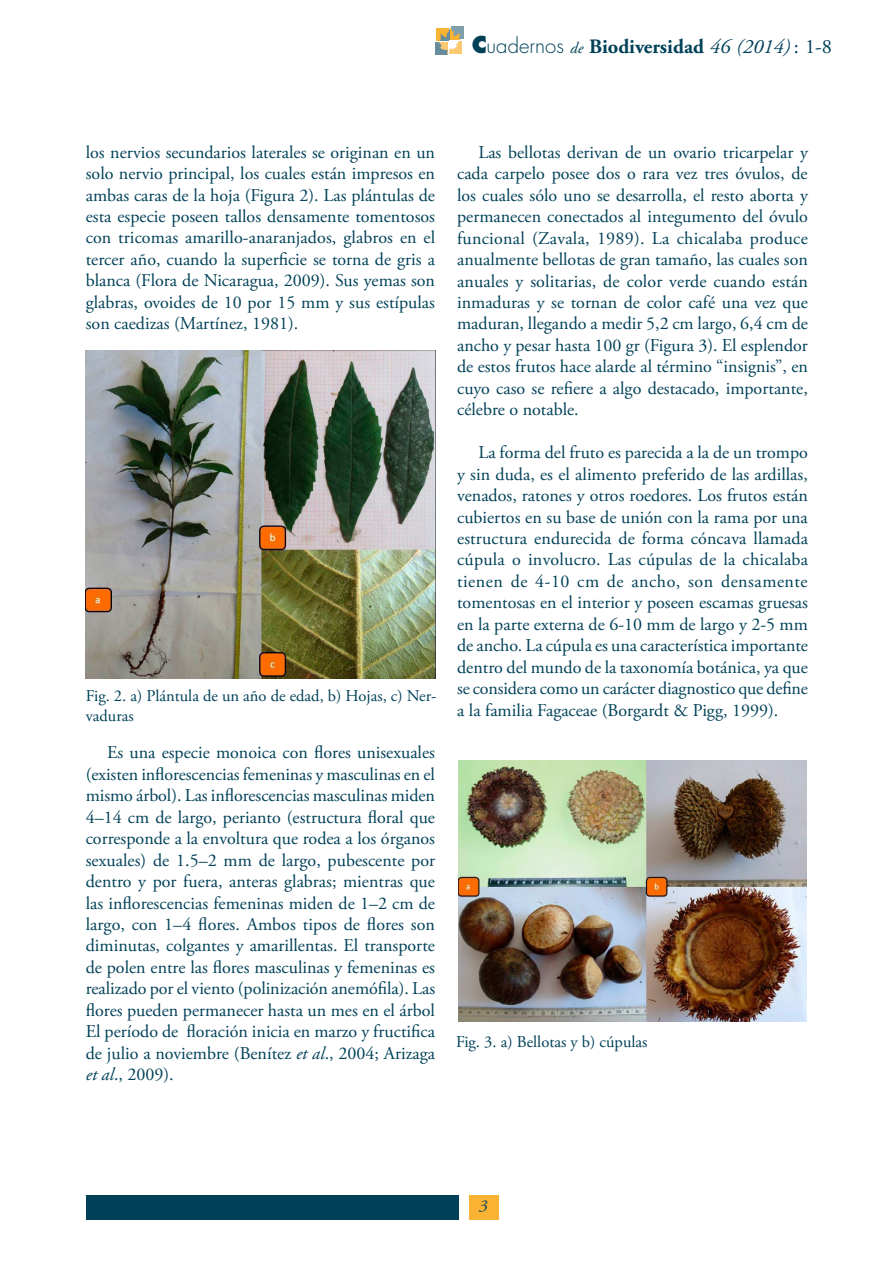
<style>
.page{position:relative;width:893px;height:1263px;background:#fff}
.page>*{position:absolute;margin:0;border:0;box-sizing:border-box;transform-origin:0 0}
.t1{font:700 20.4px "Adobe Garamond Pro";color:#004158}
.t2{font:18px/21.5px "Adobe Garamond Pro";color:#004158;text-align:justify}
.t3{font:16.5px/19.8px "Adobe Garamond Pro";letter-spacing:-.005em;color:#004158}
.t4{font:italic 16.5px "Adobe Garamond Pro";color:#004158}
.s1{font-family:"Futura";font-weight:800;font-size:22.65px}
.s2{font-family:"Futura";font-weight:300}
.s3{font-weight:400;font-style:italic;font-size:15.9px}
.s4{font-weight:400;font-style:italic}
.s5{font-weight:400}
.s6{font-style:italic}
</style>
<div class="page">
<div style="left:437px;top:28px;width:12px;height:13px;background:#f9b232"></div>
<div style="left:451px;top:27px;width:12px;height:12px;background:#80a0ac"></div>
<div style="left:435px;top:42px;width:13px;height:13px;background:#668d9b"></div>
<div style="left:449px;top:41px;width:13px;height:12px;background:#fbc970"></div>
<svg style="left:438px;top:27px;width:22px;height:28px"></svg>
<div style="left:86px;top:1195px;width:373px;height:25px;background:#004158"></div>
<div style="left:470px;top:1195px;width:29px;height:25px;background:#f9b232"></div>
<img style="left:86px;top:351px;width:349px;height:327px">
<img style="left:459px;top:760px;width:348px;height:261px">
<p class="t1" style="left:472px;top:34px;width:362px"><span class="s1">C</span><span class="s2">uadernos</span> <span class="s3">de</span> Biodiversidad <span class="s4">46 (2014)</span> <span class="s5">: 1-8</span></p>
<p class="t2" style="left:86px;top:142px;width:351px">los nervios secundarios laterales se originan en un solo nervio principal, los cuales están impresos en ambas caras de la hoja (Figura 2). Las plántulas de esta especie poseen tallos densamente tomentosos con tricomas amarillo-anaranjados, glabros en el tercer año, cuando la superficie se torna de gris a blanca (Flora de Nicaragua, 2009). Sus yemas son glabras, ovoides de 10 por 15 mm y sus estípulas son caedizas (Martínez, 1981).</p>
<p class="t3" style="left:86px;top:686px;width:352px">Fig. 2. a) Plántula de un año de edad, b) Hojas, c) Ner&shy;vaduras</p>
<p class="t2" style="left:86px;top:742px;width:351px;text-indent:21px">Es una especie monoica con flores unisexuales (existen inflorescencias femeninas y masculinas en el mismo árbol). Las inflorescencias masculinas miden 4–14 cm de largo, perianto (estructura floral que corresponde a la envoltura que rodea a los órganos sexuales) de 1.5–2 mm de largo, pubescente por dentro y por fuera, anteras glabras; mientras que las inflorescencias femeninas miden de 1–2 cm de largo, con 1–4 flores. Ambos tipos de flores son diminutas, colgantes y amarillentas. El transporte de polen entre las flores masculinas y femeninas es realizado por el viento (polinización anemófila). Las flores pueden permanecer hasta un mes en el árbol El período de floración inicia en marzo y fructifica de julio a noviembre (Benítez <span class="s6">et al</span>., 2004; Arizaga <span class="s6">et al</span>., 2009).</p>
<p class="t2" style="left:457px;top:142px;width:352px;text-indent:21px">Las bellotas derivan de un ovario tricarpelar y cada carpelo posee dos o rara vez tres óvulos, de los cuales sólo uno se desarrolla, el resto aborta y permanecen conectados al integumento del óvulo funcional (Zavala, 1989). La chicalaba produce anualmente bellotas de gran tamaño, las cuales son anuales y solitarias, de color verde cuando están inmaduras y se tornan de color café una vez que maduran, llegando a medir 5,2 cm largo, 6,4 cm de ancho y pesar hasta 100 gr (Figura 3). El esplendor de estos frutos hace alarde al término “insignis”, en cuyo caso se refiere a algo destacado, importante, célebre o notable.</p>
<p class="t2" style="left:457px;top:442px;width:353px;text-indent:21px">La forma del fruto es parecida a la de un trompo y sin duda, es el alimento preferido de las ardillas, venados, ratones y otros roedores. Los frutos están cubiertos en su base de unión con la rama por una estructura endurecida de forma cóncava llamada cúpula o involucro. Las cúpulas de la chicalaba tienen de 4-10 cm de ancho, son densamente tomentosas en el interior y poseen escamas gruesas en la parte externa de 6-10 mm de largo y 2-5 mm de ancho. La cúpula es una característica importante dentro del mundo de la taxonomía botánica, ya que se considera como un carácter diagnostico que define a la familia Fagaceae (Borgardt &amp; Pigg, 1999).</p>
<p class="t3" style="left:456px;top:1032px;width:193px">Fig. 3. a) Bellotas y b) cúpulas</p>
<p class="t4" style="left:479px;top:1195px;width:10px">3</p>
</div>
